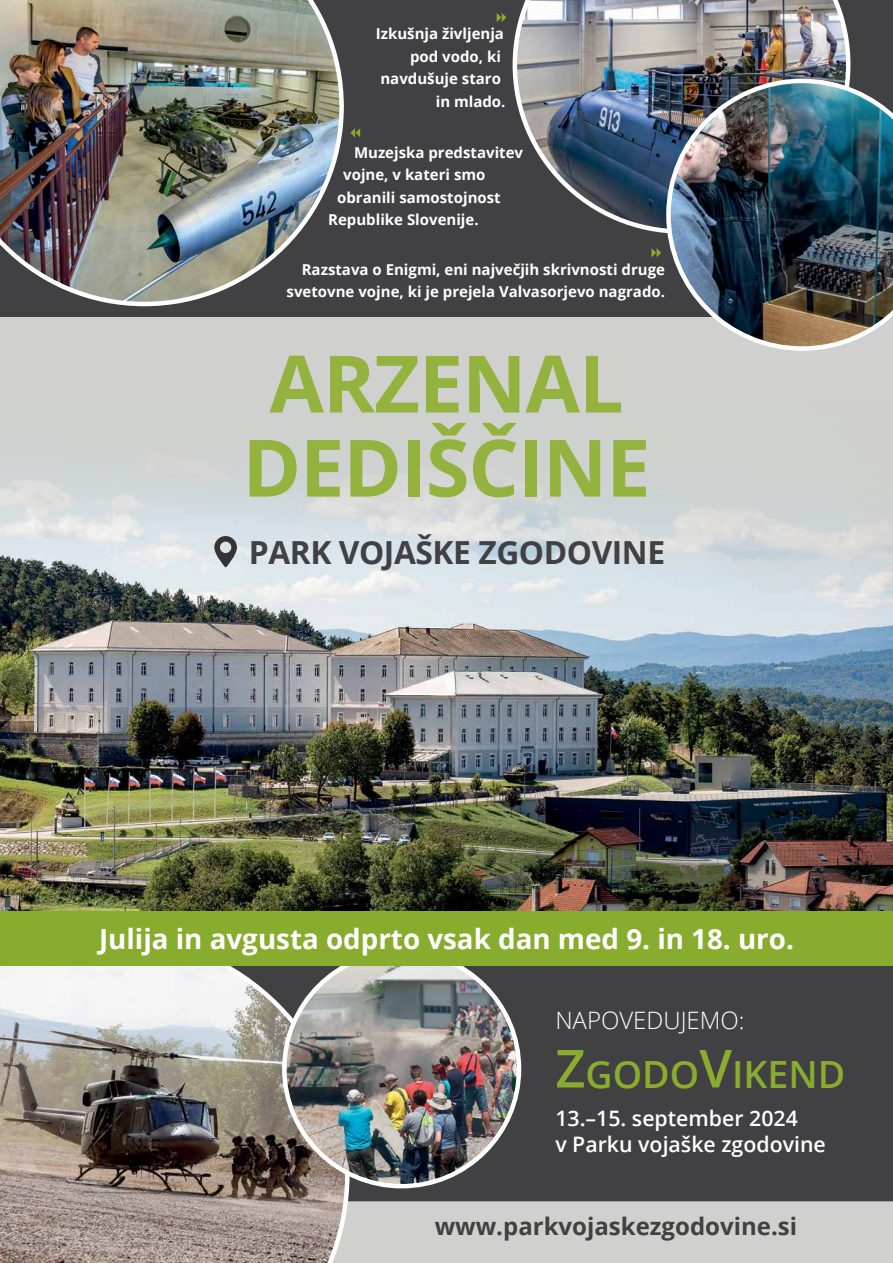
<style>
.page{position:relative;width:893px;height:1263px;background:#fff}
.page>*{position:absolute;margin:0;border:0;box-sizing:border-box;transform-origin:0 0}
.t1{font:700 79.2px/84.2px "Open Sans";letter-spacing:-.015em;color:#93b23e;text-align:center}
.t2{font:600 37.5px "Open Sans";color:#88ac2e}
.t3{font:700 31.8px "Open Sans";letter-spacing:-.015em;color:#414042}
.t4{font:700 27.75px "Open Sans";color:#fff}
.t5{font:700 24px "Open Sans";color:#414042}
.t6{font:300 24px "Open Sans";color:#fff}
.t7{font:600 21.3px/25.7px "Open Sans";color:#fff}
.t8{font:700 15px/22.5px "Open Sans";color:#fff;text-align:right}
.s1{font-size:52.5px}
</style>
<div class="page">
<div style="left:0;top:315px;width:893px;height:278px;background:#d0d1ce"></div>
<img style="left:0;top:559px;width:893px;height:352px">
<svg style="left:0;top:523px;width:893px;height:36px;fill:#dae0e5"></svg>
<div style="left:0;top:961px;width:893px;height:302px;background:#d0d1ce"></div>
<div style="left:0;top:0;width:893px;height:317px;background:#414042"></div>
<div style="left:350px;top:966px;width:543px;height:235px;background:#414042"></div>
<img style="left:0;top:0;width:344px;height:306px">
<img style="left:513px;top:0;width:337px;height:233px">
<img style="left:666px;top:79px;width:227px;height:272px">
<svg style="left:350px;top:128px;width:10px;height:9px"></svg>
<svg style="left:497px;top:13px;width:9px;height:9px"></svg>
<svg style="left:651px;top:248px;width:10px;height:9px"></svg>
<img style="left:0;top:966px;width:350px;height:297px">
<img style="left:284px;top:951px;width:235px;height:235px;border-radius:117px">
<div style="left:0;top:911px;width:893px;height:55px;background:#88ac2e"></div>
<svg style="left:214px;top:536px;width:23px;height:31px"></svg>
<p class="t8" style="left:376px;top:22px;width:130px">Izkušnja življenja</p>
<p class="t8" style="left:410px;top:45px;width:92px">pod vodo, ki</p>
<p class="t8" style="left:380px;top:67px;width:122px">navdušuje staro</p>
<p class="t8" style="left:436px;top:90px;width:71px">in mlado.</p>
<p class="t8" style="left:354px;top:140px;width:171px">Muzejska predstavitev</p>
<p class="t8" style="left:343px;top:163px;width:144px">vojne, v kateri smo</p>
<p class="t8" style="left:337px;top:185px;width:165px">obranili samostojnost</p>
<p class="t8" style="left:328px;top:208px;width:152px">Republike Slovenije.</p>
<p class="t8" style="left:287px;top:258px;width:380px">Razstava o Enigmi, eni največjih skrivnosti druge svetovne vojne, ki je prejela Valvasorjevo nagrado.</p>
<h1 class="t1" style="left:243px;top:340px;width:409px">ARZENAL<br>DEDIŠČINE</h1>
<h3 class="t3" style="left:249px;top:530px;width:418px">PARK VOJAŠKE ZGODOVINE</h3>
<h3 class="t4" style="left:99px;top:919px;width:696px">Julija in avgusta odprto vsak dan med 9. in 18. uro.</h3>
<h3 class="t6" style="left:555px;top:1004px;width:191px">NAPOVEDUJEMO:</h3>
<h2 class="t2" style="left:555px;top:1048px;width:291px"><span class="s1">Z</span>GODO<span class="s1">V</span>IKEND</h2>
<h3 class="t7" style="left:555px;top:1105px;width:272px">13.–15. september 2024<br>v Parku vojaške zgodovine</h3>
<h3 class="t5" style="left:435px;top:1209px;width:364px">www.parkvojaskezgodovine.si</h3>
</div>
